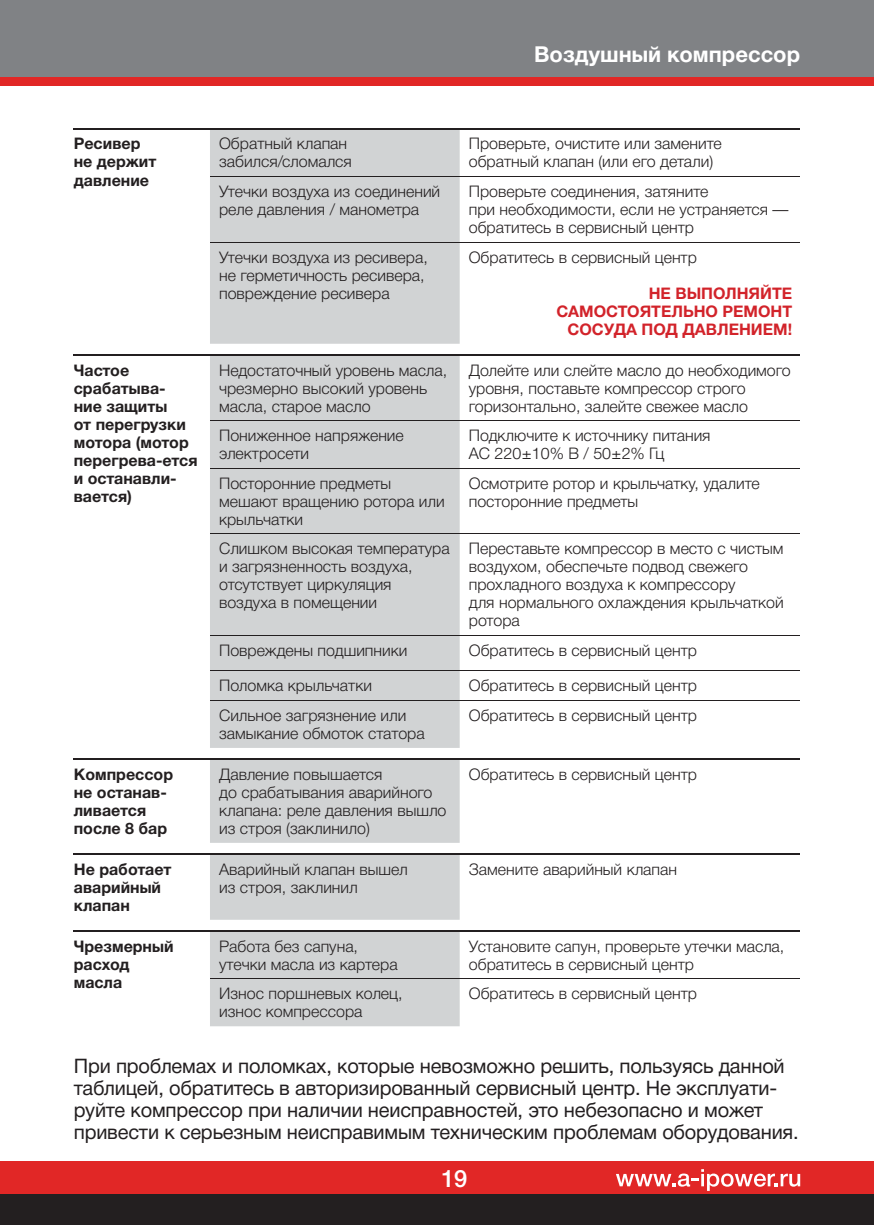
<style>
.page{position:relative;width:874px;height:1225px;background:#fff}
.page>*{position:absolute;margin:0;border:0;box-sizing:border-box;transform-origin:0 0}
.t1{font:500 24px "Helvetica Neue Cyr";color:#fff}
.t2{font:700 22px "Helvetica Neue Cyr";color:#fff}
.t3{font:20px/22px "Helvetica Neue Cyr";letter-spacing:-.01em;color:#231f20}
.t4{font:300 16px/18px "Helvetica Neue Cyr";color:#231f20}
.t5{font:700 16px/18px "Helvetica Neue Cyr";color:#231f20}
.t6{font:700 16px/18px "Helvetica Neue Cyr";color:#d2232a;text-align:right}
.s1{font-family:"Helvetica"}
</style>
<div class="page">
<div style="left:0;top:1193px;width:17px;height:32px;background:#231f20"></div>
<div style="left:17px;top:1193px;width:856px;height:32px;background:#231f20"></div>
<div style="left:0;top:1161px;width:17px;height:32px;background:#e12726"></div>
<div style="left:17px;top:1161px;width:856px;height:32px;background:#e12726"></div>
<svg style="left:616px;top:1169px;width:183px;height:21px"></svg>
<div style="left:0;top:0;width:17px;height:78px;background:#808285"></div>
<div style="left:17px;top:0;width:856px;height:78px;background:#808285"></div>
<div style="left:0;top:77px;width:17px;height:9px;background:#e12726"></div>
<div style="left:17px;top:77px;width:856px;height:9px;background:#e12726"></div>
<div style="left:210px;top:129px;width:249px;height:897px;background:#d1d3d4"></div>
<hr style="left:74px;top:128px;width:136px;height:1px;background:#231f20">
<hr style="left:74px;top:354px;width:136px;height:1px;background:#231f20">
<hr style="left:74px;top:930px;width:136px;height:1px;background:#231f20">
<hr style="left:210px;top:930px;width:249px;height:1px;background:#231f20">
<hr style="left:459px;top:930px;width:340px;height:1px;background:#231f20">
<hr style="left:74px;top:853px;width:136px;height:1px;background:#231f20">
<hr style="left:210px;top:853px;width:249px;height:1px;background:#231f20">
<hr style="left:459px;top:853px;width:340px;height:1px;background:#231f20">
<hr style="left:74px;top:758px;width:136px;height:1px;background:#231f20">
<hr style="left:210px;top:758px;width:249px;height:1px;background:#231f20">
<hr style="left:459px;top:758px;width:340px;height:1px;background:#231f20">
<hr style="left:210px;top:128px;width:249px;height:1px;background:#231f20">
<hr style="left:459px;top:128px;width:340px;height:1px;background:#231f20">
<hr style="left:210px;top:354px;width:249px;height:1px;background:#231f20">
<hr style="left:459px;top:354px;width:340px;height:1px;background:#231f20">
<hr style="left:210px;top:978px;width:249px;height:1px;background:#231f20">
<hr style="left:459px;top:978px;width:340px;height:1px;background:#231f20">
<hr style="left:210px;top:420px;width:249px;height:1px;background:#231f20">
<hr style="left:459px;top:420px;width:340px;height:1px;background:#231f20">
<hr style="left:210px;top:468px;width:249px;height:1px;background:#231f20">
<hr style="left:459px;top:468px;width:340px;height:1px;background:#231f20">
<hr style="left:210px;top:533px;width:249px;height:1px;background:#231f20">
<hr style="left:459px;top:533px;width:340px;height:1px;background:#231f20">
<hr style="left:210px;top:635px;width:249px;height:1px;background:#231f20">
<hr style="left:459px;top:635px;width:340px;height:1px;background:#231f20">
<hr style="left:210px;top:670px;width:249px;height:1px;background:#231f20">
<hr style="left:459px;top:670px;width:340px;height:1px;background:#231f20">
<hr style="left:210px;top:700px;width:249px;height:1px;background:#231f20">
<hr style="left:459px;top:700px;width:340px;height:1px;background:#231f20">
<hr style="left:210px;top:176px;width:249px;height:1px;background:#231f20">
<hr style="left:459px;top:176px;width:340px;height:1px;background:#231f20">
<hr style="left:210px;top:242px;width:249px;height:1px;background:#231f20">
<hr style="left:459px;top:242px;width:340px;height:1px;background:#231f20">
<h2 class="t2" style="left:534px;top:42px;width:267px">Воздушный компрессор</h2>
<p class="t5" style="left:74px;top:135px;width:84px">Ресивер не держит давление</p>
<p class="t4" style="left:219px;top:135px;width:134px">Обратный клапан забился/сломался</p>
<p class="t4" style="left:468px;top:135px;width:254px">Проверьте, очистите или замените обратный клапан (или его детали)</p>
<p class="t4" style="left:219px;top:182px;width:222px">Утечки воздуха из соединений реле давления / манометра</p>
<p class="t4" style="left:468px;top:182px;width:321px">Проверьте соединения, затяните<br>при необходимости, если не устраняется — обратитесь в сервисный центр</p>
<p class="t4" style="left:219px;top:248px;width:210px">Утечки воздуха из ресивера, не герметичность ресивера, повреждение ресивера</p>
<p class="t4" style="left:468px;top:248px;width:229px">Обратитесь в сервисный центр</p>
<p class="t6" style="left:556px;top:284px;width:237px">НЕ ВЫПОЛНЯЙТЕ<br>САМОСТОЯТЕЛЬНО РЕМОНТ<br>СОСУДА ПОД ДАВЛЕНИЕМ!</p>
<p class="t5" style="left:74px;top:361px;width:125px">Частое срабатыва&shy;ние защиты<br>от перегрузки мотора (мотор перегрева-ется и останавли&shy;вается)</p>
<p class="t4" style="left:219px;top:361px;width:229px">Недостаточный уровень масла, чрезмерно высокий уровень масла, старое масло</p>
<p class="t4" style="left:468px;top:361px;width:323px">Долейте или слейте масло до необходимого уровня, поставьте компрессор строго горизонтально, залейте свежее масло</p>
<p class="t4" style="left:219px;top:427px;width:186px">Пониженное напряжение электросети</p>
<p class="t4" style="left:468px;top:427px;width:243px">Подключите к источнику питания<br>АС 220<span class="s1">±</span>10% В / 50<span class="s1">±</span>2% Гц</p>
<p class="t4" style="left:219px;top:474px;width:227px">Посторонние предметы мешают вращению ротора или крыльчатки</p>
<p class="t4" style="left:468px;top:474px;width:292px">Осмотрите ротор и крыльчатку, удалите посторонние предметы</p>
<p class="t4" style="left:219px;top:540px;width:232px">Слишком высокая температура и загрязненность воздуха, отсутствует циркуляция воздуха в помещении</p>
<p class="t4" style="left:468px;top:540px;width:316px">Переставьте компрессор в место с чистым воздухом, обеспечьте подвод свежего прохладного воздуха к компрессору<br>для нормального охлаждения крыльчаткой ротора</p>
<p class="t4" style="left:219px;top:641px;width:190px">Повреждены подшипники</p>
<p class="t4" style="left:468px;top:641px;width:229px">Обратитесь в сервисный центр</p>
<p class="t4" style="left:219px;top:677px;width:154px">Поломка крыльчатки</p>
<p class="t4" style="left:468px;top:677px;width:229px">Обратитесь в сервисный центр</p>
<p class="t4" style="left:219px;top:706px;width:207px">Сильное загрязнение или замыкание обмоток статора</p>
<p class="t4" style="left:468px;top:706px;width:229px">Обратитесь в сервисный центр</p>
<p class="t5" style="left:74px;top:765px;width:101px">Компрессор не останав&shy;ливается после 8 бар</p>
<p class="t4" style="left:219px;top:765px;width:229px">Давление повышается<br>до срабатывания аварийного клапана: реле давления вышло из строя (заклинило)</p>
<p class="t4" style="left:468px;top:765px;width:229px">Обратитесь в сервисный центр</p>
<p class="t5" style="left:74px;top:860px;width:99px">Не работает аварийный клапан</p>
<p class="t4" style="left:219px;top:860px;width:190px">Аварийный клапан вышел из строя, заклинил</p>
<p class="t4" style="left:468px;top:860px;width:210px">Замените аварийный клапан</p>
<p class="t5" style="left:74px;top:937px;width:101px">Чрезмерный расход масла</p>
<p class="t4" style="left:219px;top:937px;width:180px">Работа без сапуна, утечки масла из картера</p>
<p class="t4" style="left:468px;top:937px;width:317px">Установите сапун, проверьте утечки масла, обратитесь в сервисный центр</p>
<p class="t4" style="left:219px;top:984px;width:185px">Износ поршневых колец, износ компрессора</p>
<p class="t4" style="left:468px;top:984px;width:229px">Обратитесь в сервисный центр</p>
<p class="t3" style="left:74px;top:1057px;width:726px">При проблемах и поломках, которые невозможно решить, пользуясь данной таблицей, обратитесь в авторизированный сервисный центр. Не эксплуати&shy;руйте компрессор при наличии неисправностей, это небезопасно и может привести к серьезным неисправимым техническим проблемам оборудования.</p>
<h1 class="t1" style="left:440px;top:1165px;width:28px">19</h1>
</div>
